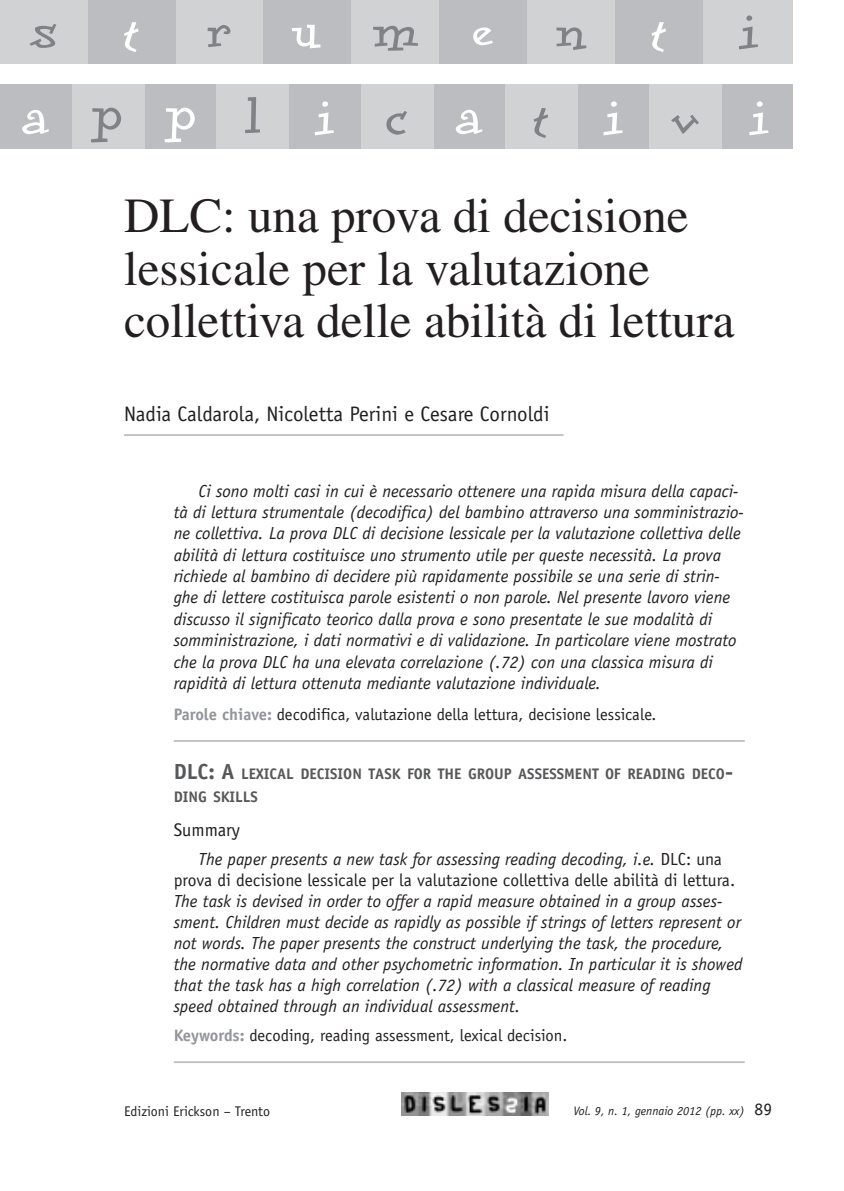
<style>
.page{position:relative;width:844px;height:1191px;background:#fff}
.page>*{position:absolute;margin:0;border:0;box-sizing:border-box;transform-origin:0 0}
.CAP_Titolone{font:49px/52.5px "Times LT Std";color:#231f20}
.CAP_Autore{font:21px "Officina Sans Std";color:#231f20}
.CAP_Scritta_Summary{font:18.38px "Officina Sans Std";color:#231f20}
.CAP_Sommario{font:italic 17.5px/21.3px "Officina Sans Std";color:#231f20}
.t1{font:17.5px "Officina Sans Std";color:#231f20}
.CAP_Parole_chiave{font:16.62px "Officina Sans Std";color:#231f20}
.CAP_Titolo_originale{font:700 15.4px "Officina Sans Std";color:#57585a}
.t2{font:14px "Officina Sans Std";color:#231f20}
.t3{font:italic 12.25px "Officina Sans Std";color:#231f20}
.s1{font-weight:700;color:#939598}
.s2{font-size:21.88px}
.s3{font-style:normal}
</style>
<div class="page">
<hr style="left:124px;top:434px;width:439px;height:2px;background:#bcbdc0">
<hr style="left:174px;top:740px;width:570px;height:2px;background:#bcbdc0">
<hr style="left:174px;top:1061px;width:570px;height:2px;background:#bcbdc0">
<img style="left:402px;top:1092px;width:146px;height:23px">
<div style="left:0;top:0;width:792px;height:64px;background:#d1d2d4"></div>
<div style="left:88px;top:0;width:87px;height:64px;background:#bcbdc0"></div>
<svg style="left:30px;top:24px;width:26px;height:24px"></svg>
<svg style="left:124px;top:22px;width:14px;height:30px"></svg>
<svg style="left:207px;top:25px;width:23px;height:22px"></svg>
<svg style="left:373px;top:26px;width:45px;height:25px"></svg>
<svg style="left:556px;top:27px;width:30px;height:23px"></svg>
<svg style="left:739px;top:15px;width:18px;height:34px"></svg>
<div style="left:263px;top:0;width:88px;height:64px;background:#bcbdc0"></div>
<div style="left:439px;top:0;width:88px;height:64px;background:#bcbdc0"></div>
<div style="left:615px;top:0;width:87px;height:64px;background:#bcbdc0"></div>
<svg style="left:292px;top:25px;width:28px;height:23px"></svg>
<svg style="left:473px;top:28px;width:20px;height:17px"></svg>
<svg style="left:651px;top:22px;width:15px;height:30px"></svg>
<div style="left:0;top:84px;width:792px;height:64px;background:#bcbdc0"></div>
<div style="left:72px;top:84px;width:72px;height:64px;background:#d1d2d4"></div>
<div style="left:216px;top:84px;width:73px;height:64px;background:#d1d2d4"></div>
<div style="left:361px;top:84px;width:72px;height:64px;background:#d1d2d4"></div>
<div style="left:505px;top:84px;width:72px;height:64px;background:#d1d2d4"></div>
<div style="left:649px;top:84px;width:72px;height:64px;background:#d1d2d4"></div>
<svg style="left:22px;top:110px;width:27px;height:24px"></svg>
<svg style="left:164px;top:108px;width:31px;height:34px"></svg>
<svg style="left:314px;top:101px;width:20px;height:34px"></svg>
<svg style="left:455px;top:110px;width:27px;height:24px"></svg>
<svg style="left:603px;top:101px;width:19px;height:34px"></svg>
<svg style="left:749px;top:101px;width:19px;height:34px"></svg>
<svg style="left:245px;top:97px;width:15px;height:36px"></svg>
<svg style="left:386px;top:111px;width:21px;height:24px"></svg>
<svg style="left:533px;top:108px;width:15px;height:30px"></svg>
<svg style="left:671px;top:115px;width:27px;height:19px"></svg>
<svg style="left:91px;top:108px;width:30px;height:34px"></svg>
<p class="CAP_Titolone" style="left:124px;top:189px;width:612px">DLC: una prova di decisione lessicale per la valutazione collettiva delle abilità di lettura</p>
<p class="CAP_Autore" style="left:124px;top:402px;width:427px">Nadia Caldarola, Nicoletta Perini e Cesare Cornoldi</p>
<p class="CAP_Sommario" style="left:174px;top:480px;width:571px;text-indent:25px">Ci sono molti casi in cui è necessario ottenere una rapida misura della capaci&shy;tà di lettura strumentale (decodifica) del bambino attraverso una somministrazio&shy;ne collettiva. La prova DLC di decisione lessicale per la valutazione collettiva delle abilità di lettura costituisce uno strumento utile per queste necessità. La prova richiede al bambino di decidere più rapidamente possibile se una serie di strin&shy;ghe di lettere costituisca parole esistenti o non parole. Nel presente lavoro viene discusso il significato teorico dalla prova e sono presentate le sue modalità di somministrazione, i dati normativi e di validazione. In particolare viene mostrato che la prova DLC ha una elevata correlazione (.72) con una classica misura di rapidità di lettura ottenuta mediante valutazione individuale.</p>
<p class="CAP_Parole_chiave" style="left:174px;top:705px;width:484px"><span class="s1">Parole chiave:</span> decodifica, valutazione della lettura, decisione lessicale.</p>
<p class="CAP_Titolo_originale" style="left:174px;top:764px;width:105px"><span class="s2">DLC: A</span> LEXICAL</p>
<p class="CAP_Titolo_originale" style="left:300px;top:764px;width:434px">DECISION TASK FOR THE GROUP ASSESSMENT OF READING DECO<span class="s2">-</span></p>
<p class="CAP_Titolo_originale" style="left:174px;top:786px;width:86px">DING SKILLS</p>
<p class="CAP_Scritta_Summary" style="left:174px;top:819px;width:68px">Summary</p>
<p class="CAP_Sommario" style="left:174px;top:848px;width:570px;text-indent:25px">The paper presents a new task for assessing reading decoding, i.e. <span class="s3">DLC: una prova di decisione lessicale per la valutazione collettiva delle abilità di lettura.<br></span>The task is devised in order to offer a rapid measure obtained in a group asses&shy;sment. Children must decide as rapidly as possible if strings of letters represent or not words. The paper presents the construct underlying the task, the procedure, the normative data and other psychometric information. In particular it is showed that the task has a high correlation (.72) with a classical measure of reading speed obtained through an individual assessment.</p>
<p class="CAP_Parole_chiave" style="left:174px;top:1026px;width:395px"><span class="s1">Keywords:</span> decoding, reading assessment, lexical decision.</p>
<p class="t2" style="left:124px;top:1102px;width:148px">Edizioni Erickson – Trento</p>
<p class="t3" style="left:573px;top:1103px;width:173px">Vol. 9, n. 1, gennaio 2012 (pp. xx)</p>
<p class="t1" style="left:754px;top:1099px;width:19px">89</p>
</div>
